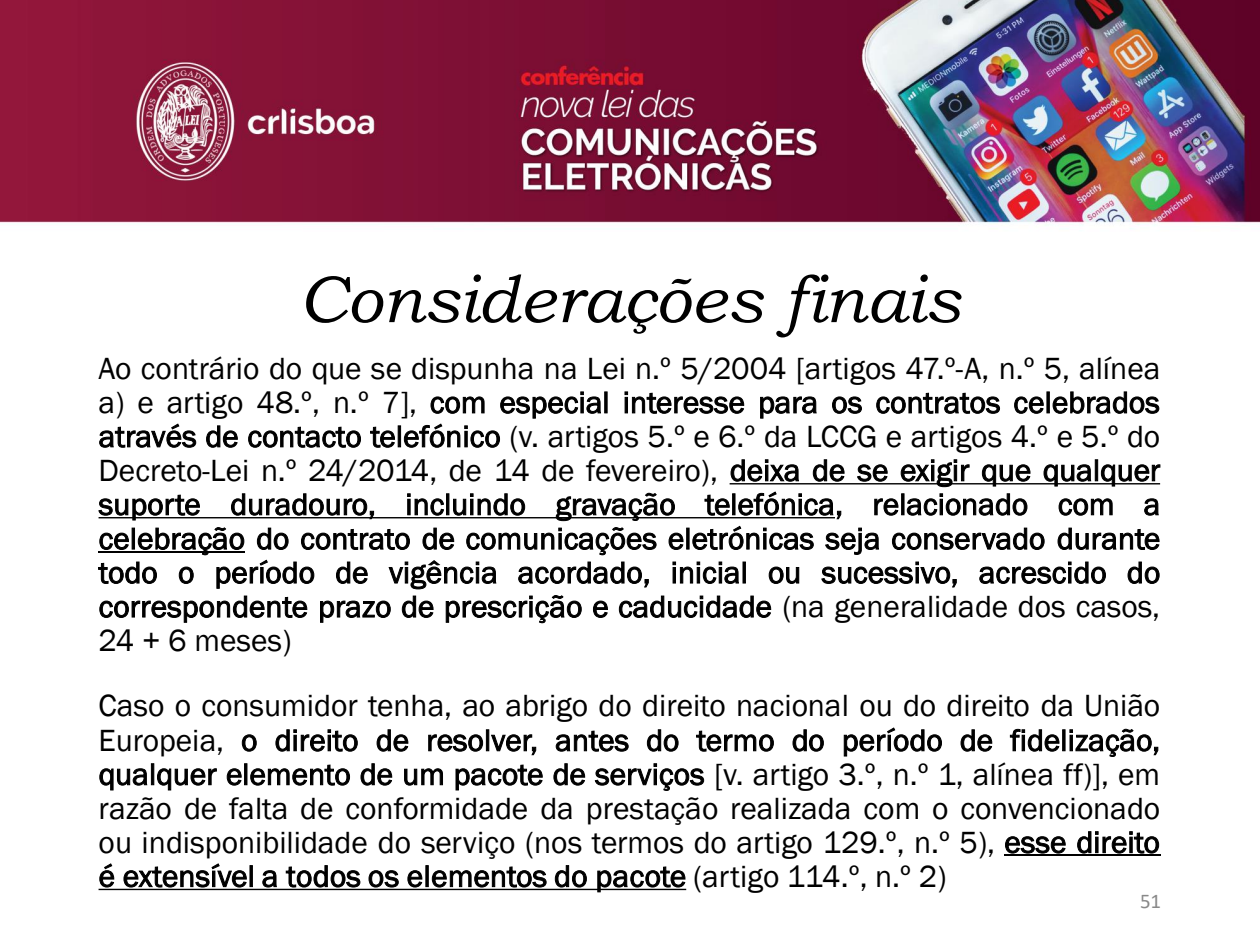
<style>
.page{position:relative;width:1260px;height:945px;background:#fff}
.page>*{position:absolute;margin:0;border:0;box-sizing:border-box;transform-origin:0 0}
.t1{font:italic 66.5px "Bookman Old Style";color:#000}
.t2{font:31.5px/33.9px "Franklin Gothic";color:#000;text-align:justify}
.t3{font:21px "Calibri";color:#898989}
</style>
<div class="page">
<img style="left:0;top:0;width:1260px;height:891px">
<svg style="left:730px;top:483px;width:430px;height:1px"></svg>
<svg style="left:99px;top:517px;width:736px;height:1px"></svg>
<hr style="left:99px;top:551px;width:146px;height:2px;background:#000">
<hr style="left:1004px;top:855px;width:156px;height:1px;background:#000">
<svg style="left:99px;top:889px;width:587px;height:1px"></svg>
<h1 class="t1" style="left:298px;top:259px;width:664px">Considerações finais</h1>
<p class="t2" style="left:99px;top:351px;width:1063px">Ao contrário do que se dispunha na Lei n.º 5/2004 [artigos 47.º-A, n.º 5, alínea a) e artigo 48.º, n.º 7], com especial interesse para os contratos celebrados através de contacto telefónico (v. artigos 5.º e 6.º da LCCG e artigos 4.º e 5.º do Decreto-Lei n.º 24/2014, de 14 de fevereiro), deixa de se exigir que qualquer suporte duradouro, incluindo gravação telefónica, relacionado com a celebração do contrato de comunicações eletrónicas seja conservado durante todo o período de vigência acordado, inicial ou sucessivo, acrescido do correspondente prazo de prescrição e caducidade (na generalidade dos casos, 24 + 6 meses)</p>
<p class="t2" style="left:99px;top:688px;width:1063px">Caso o consumidor tenha, ao abrigo do direito nacional ou do direito da União Europeia, o direito de resolver, antes do termo do período de fidelização, qualquer elemento de um pacote de serviços [v. artigo 3.º, n.º 1, alínea ff)], em razão de falta de conformidade da prestação realizada com o convencionado ou indisponibilidade do serviço (nos termos do artigo 129.º, n.º 5), esse direito é extensível a todos os elementos do pacote (artigo 114.º, n.º 2)</p>
<p class="t3" style="left:1140px;top:893px;width:23px">51</p>
</div>
